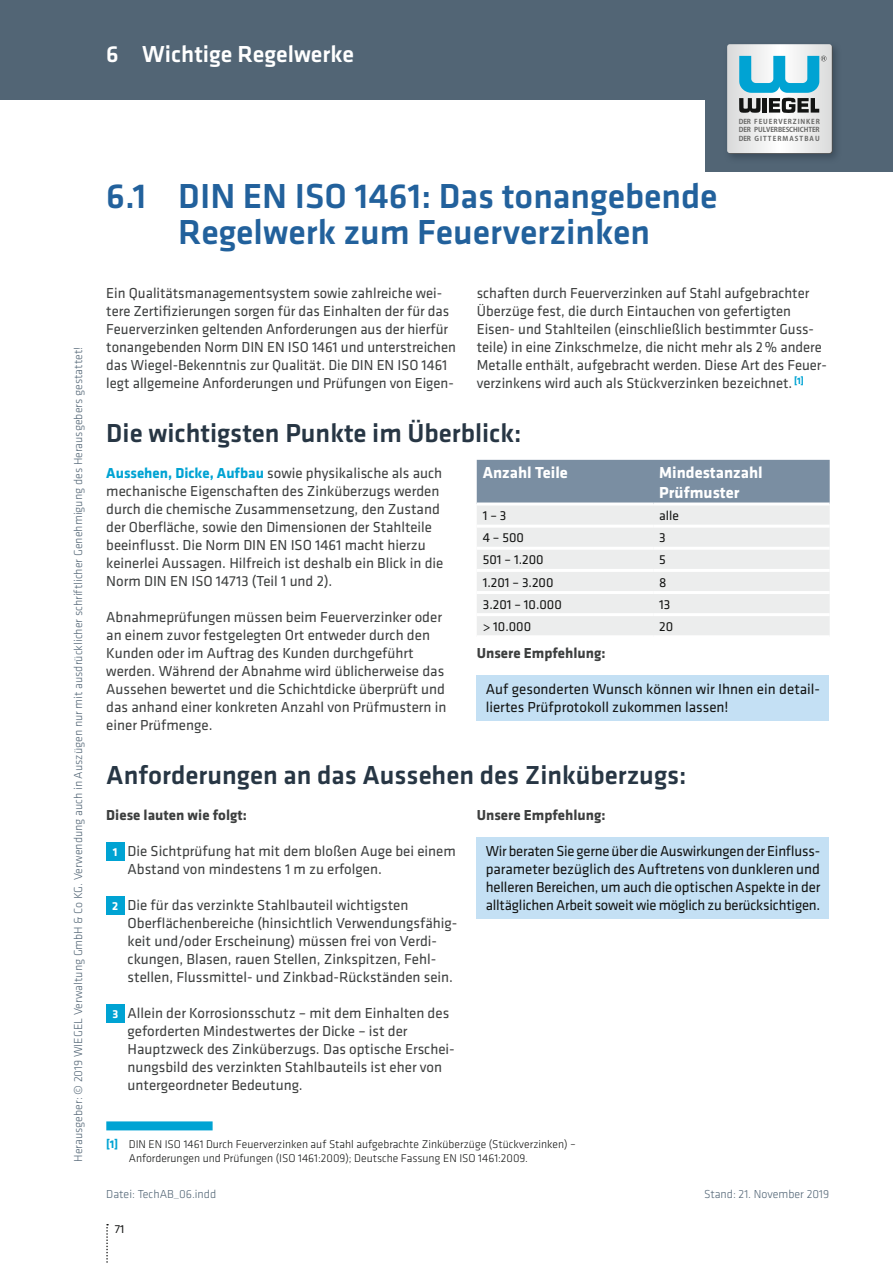
<style>
.page{position:relative;width:893px;height:1263px;background:#fff}
.page>*{position:absolute;margin:0;border:0;box-sizing:border-box;transform-origin:0 0}
.t1{font:500 36px/36px "Klavika";color:#22619c;text-align:center}
.t2{font:500 27px "Klavika";color:#273644}
.t3{font:500 24px "Klavika";color:#fff}
.t4{font:700 16.5px/19.8px "Klavika";color:#fff}
.t5{font:15px/18px "Klavika";color:#3d3f3f}
.t6{font:15px/18px "Klavika";letter-spacing:-.01em;color:#131413}
.t7{font:700 15px "Klavika";color:#3d3f3f}
.t8{font:13.5px "Klavika";color:#131413}
.t9{font:300 12px "Klavika";color:#526575}
.t10{font:12px "Klavika";color:#131413}
.t11{font:300 11.7px/13.5px "Klavika";color:#131413}
.t12{font:700 6.75px/8.7px "Koz Go Pro";letter-spacing:.06em;color:#686867;text-align:justify}
.s1{font-weight:700;color:#00a3d3}
.s2{font-weight:700;font-size:12px;color:#fff}
</style>
<div class="page">
<svg style="left:106px;top:1224px;width:2px;height:39px"></svg>
<div style="left:0;top:0;width:893px;height:100px;background:#526575"></div>
<div style="left:706px;top:59px;width:187px;height:113px;background:#526575"></div>
<div style="left:106px;top:1121px;width:107px;height:9px;background:#00a3d3"></div>
<div style="left:477px;top:676px;width:352px;height:45px;background:#c4e0f4"></div>
<div style="left:106px;top:842px;width:18px;height:18px;background:#00a3d3"></div>
<div style="left:106px;top:896px;width:18px;height:18px;background:#00a3d3"></div>
<div style="left:106px;top:1004px;width:18px;height:18px;background:#00a3d3"></div>
<div style="left:477px;top:838px;width:352px;height:81px;background:#c4e0f4"></div>
<div style="left:477px;top:460px;width:353px;height:42px;background:#7a8ea2"></div>
<div style="left:477px;top:505px;width:353px;height:130px;background:#eceded"></div>
<hr style="left:477px;top:525px;width:176px;height:3px;background:#fff">
<hr style="left:653px;top:525px;width:177px;height:3px;background:#fff">
<hr style="left:477px;top:547px;width:176px;height:3px;background:#fff">
<hr style="left:653px;top:547px;width:177px;height:3px;background:#fff">
<hr style="left:477px;top:569px;width:176px;height:3px;background:#fff">
<hr style="left:653px;top:569px;width:177px;height:3px;background:#fff">
<hr style="left:477px;top:591px;width:176px;height:3px;background:#fff">
<hr style="left:653px;top:591px;width:177px;height:3px;background:#fff">
<hr style="left:477px;top:613px;width:176px;height:3px;background:#fff">
<hr style="left:653px;top:613px;width:177px;height:3px;background:#fff">
<div style="left:723px;top:40px;width:120px;height:124px;background:#273644;opacity:.5"></div>
<svg style="left:727px;top:44px;width:105px;height:109px;background:#b8d1d8"></svg>
<p class="t9" style="left:72px;top:1162px;width:817px;rotate:-90deg">Herausgeber: © 2019 WIEGEL Verwaltung GmbH &amp; Co KG. Verwendung auch in Auszügen nur mit ausdrücklicher schriftlicher Genehmigung des Herausgebers gestattet!</p>
<h3 class="t3" style="left:106px;top:40px;width:249px">6 Wichtige Regelwerke</h3>
<h1 class="t1" style="left:106px;top:179px;width:613px">6.1 DIN EN ISO 1461: Das tonangebende<br>Regelwerk zum Feuerverzinken</h1>
<p class="t12" style="left:739px;top:118px;width:83px">DER FEUERVERZINKER DER PULVERBESCHICHTER DER GITTERMASTBAU</p>
<p class="t5" style="left:106px;top:284px;width:351px">Ein Qualitätsmanagementsystem sowie zahlreiche wei&shy;tere Zertifizierungen sorgen für das Einhalten der für das Feuerverzinken geltenden Anforderungen aus der hierfür tonangebenden Norm DIN EN ISO 1461 und unterstreichen das Wiegel-Bekenntnis zur Qualität. Die DIN EN ISO 1461 legt allgemeine Anforderungen und Prüfungen von Eigen-</p>
<p class="t5" style="left:477px;top:284px;width:352px">schaften durch Feuerverzinken auf Stahl aufgebrachter Überzüge fest, die durch Eintauchen von gefertigten Eisen- und Stahlteilen (einschließlich bestimmter Guss&shy;teile) in eine Zinkschmelze, die nicht mehr als 2% andere Metalle enthält, aufgebracht werden. Diese Art des Feuer&shy;verzinkens wird auch als Stückverzinken bezeichnet. <sup>[1]</sup></p>
<h2 class="t2" style="left:106px;top:418px;width:417px">Die wichtigsten Punkte im Überblick:</h2>
<p class="t5" style="left:106px;top:464px;width:339px"><span class="s1">Aussehen, Dicke, Aufbau</span> sowie physikalische als auch mechanische Eigenschaften des Zinküberzugs werden durch die chemische Zusammensetzung, den Zustand der Oberfläche, sowie den Dimensionen der Stahlteile beeinflusst. Die Norm DIN EN ISO 1461 macht hierzu keinerlei Aussagen. Hilfreich ist deshalb ein Blick in die Norm DIN EN ISO 14713 (Teil 1 und 2).</p>
<p class="t5" style="left:106px;top:608px;width:342px">Abnahmeprüfungen müssen beim Feuerverzinker oder an einem zuvor festgelegten Ort entweder durch den Kunden oder im Auftrag des Kunden durchgeführt werden. Während der Abnahme wird üblicherweise das Aussehen bewertet und die Schichtdicke überprüft und das anhand einer konkreten Anzahl von Prüfmustern in einer Prüfmenge.</p>
<p class="t4" style="left:483px;top:463px;width:87px">Anzahl Teile</p>
<p class="t4" style="left:659px;top:463px;width:105px">Mindestanzahl<br>Prüfmuster</p>
<p class="t8" style="left:483px;top:508px;width:25px">1 – 3</p>
<p class="t8" style="left:659px;top:508px;width:21px">alle</p>
<p class="t8" style="left:483px;top:530px;width:43px">4 – 500</p>
<p class="t8" style="left:659px;top:530px;width:8px">3</p>
<p class="t8" style="left:483px;top:553px;width:62px">501 – 1.200</p>
<p class="t8" style="left:659px;top:553px;width:8px">5</p>
<p class="t8" style="left:483px;top:575px;width:72px">1.201 – 3.200</p>
<p class="t8" style="left:659px;top:575px;width:9px">8</p>
<p class="t8" style="left:483px;top:597px;width:81px">3.201 – 10.000</p>
<p class="t8" style="left:659px;top:597px;width:13px">13</p>
<p class="t8" style="left:483px;top:619px;width:50px">&gt; 10.000</p>
<p class="t8" style="left:659px;top:619px;width:16px">20</p>
<p class="t7" style="left:477px;top:645px;width:130px">Unsere Empfehlung:</p>
<p class="t6" style="left:486px;top:680px;width:336px">Auf gesonderten Wunsch können wir Ihnen ein detail&shy;liertes Prüfprotokoll zukommen lassen!</p>
<h2 class="t2" style="left:106px;top:760px;width:582px">Anforderungen an das Aussehen des Zinküberzugs:</h2>
<p class="t7" style="left:106px;top:807px;width:142px">Diese lauten wie folgt:</p>
<p class="t5" style="left:128px;top:842px;width:330px;text-indent:-15px"><span class="s2">1</span> Die Sichtprüfung hat mit dem bloßen Auge bei einem<br>Abstand von mindestens 1 m zu erfolgen.</p>
<p class="t5" style="left:128px;top:896px;width:331px;text-indent:-15px"><span class="s2">2</span> Die für das verzinkte Stahlbauteil wichtigsten Oberflächenbereiche (hinsichtlich Verwendungsfähig&shy;keit und/oder Erscheinung) müssen frei von Verdi&shy;ckungen, Blasen, rauen Stellen, Zinkspitzen, Fehl&shy;stellen, Flussmittel- und Zinkbad-Rückständen sein.</p>
<p class="t5" style="left:128px;top:1004px;width:329px;text-indent:-15px"><span class="s2">3</span> Allein der Korrosionsschutz – mit dem Einhalten des geforderten Mindestwertes der Dicke – ist der Hauptzweck des Zinküberzugs. Das optische Erschei&shy;nungsbild des verzinkten Stahlbauteils ist eher von untergeordneter Bedeutung.</p>
<p class="t7" style="left:477px;top:807px;width:130px">Unsere Empfehlung:</p>
<p class="t6" style="left:486px;top:842px;width:336px">Wir beraten Sie gerne über die Auswirkungen der Einfluss&shy;parameter bezüglich des Auftretens von dunkleren und helleren Bereichen, um auch die optischen Aspekte in der alltäglichen Arbeit soweit wie möglich zu berücksichtigen.</p>
<p class="t11" style="left:129px;top:1138px;width:449px;text-indent:-22px"><span class="s1">[1]</span> DIN EN ISO 1461 Durch Feuerverzinken auf Stahl aufgebrachte Zinküberzüge (Stückverzinken) –<br>Anforderungen und Prüfungen (ISO 1461:2009); Deutsche Fassung EN ISO 1461:2009.</p>
<p class="t9" style="left:106px;top:1187px;width:111px">Datei: TechAB_06.indd</p>
<p class="t9" style="left:704px;top:1187px;width:127px">Stand: 21. November 2019</p>
<p class="t10" style="left:115px;top:1223px;width:11px">71</p>
</div>
